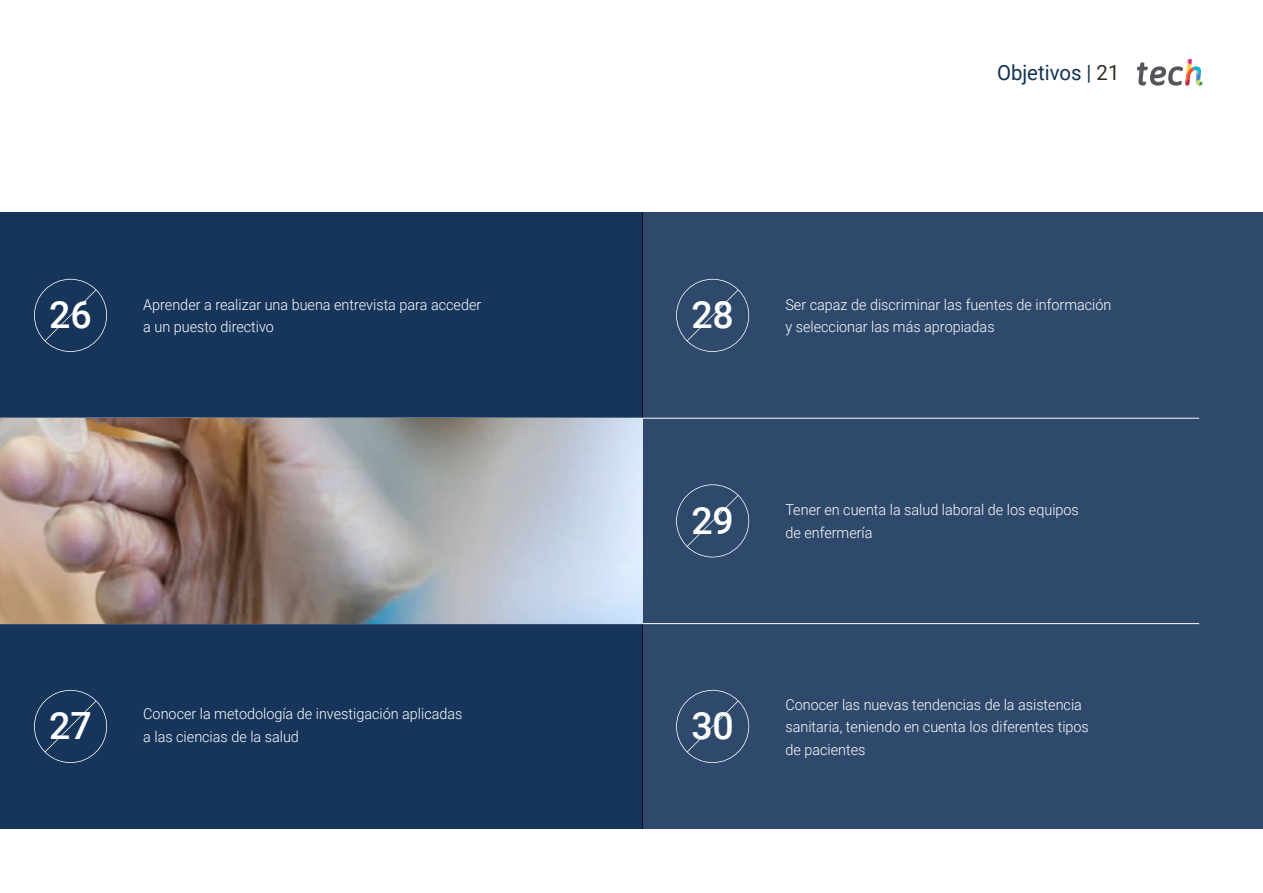
<style>
.page{position:relative;width:1263px;height:893px;background:#fff}
.page>*{position:absolute;margin:0;border:0;box-sizing:border-box;transform-origin:0 0}
.t1{font:500 37.5px "Roboto";color:#fff}
.t2{font:21px "Roboto";color:#123352}
.t3{font:300 15px/22.5px "Roboto";color:#fff;scale:.96 1}
.s1{color:#312e20}
</style>
<div class="page">
<div style="left:0;top:213px;width:642px;height:616px;background:#17355b"></div>
<div style="left:642px;top:213px;width:621px;height:616px;background:#2e496b"></div>
<svg style="left:676px;top:279px;width:73px;height:73px"></svg>
<svg style="left:676px;top:484px;width:73px;height:73px"></svg>
<svg style="left:34px;top:279px;width:73px;height:73px"></svg>
<svg style="left:676px;top:690px;width:73px;height:73px"></svg>
<hr style="left:0;top:418px;width:1199px;height:1px;background:#fff">
<hr style="left:0;top:623px;width:1199px;height:1px;background:#fff">
<img style="left:0;top:418px;width:642px;height:206px">
<svg style="left:34px;top:690px;width:73px;height:73px"></svg>
<svg style="left:1137px;top:59px;width:65px;height:27px"></svg>
<h2 class="t2" style="left:997px;top:57px;width:124px">Objetivos | <span class="s1">21</span></h2>
<h1 class="t1" style="left:49px;top:288px;width:44px">26</h1>
<p class="t3" style="left:143px;top:293px;width:354px">Aprender a realizar una buena entrevista para acceder a un puesto directivo</p>
<h1 class="t1" style="left:691px;top:288px;width:44px">28</h1>
<p class="t3" style="left:785px;top:293px;width:341px">Ser capaz de discriminar las fuentes de información y seleccionar las más apropiadas</p>
<h1 class="t1" style="left:49px;top:699px;width:44px">27</h1>
<p class="t3" style="left:143px;top:702px;width:334px">Conocer la metodología de investigación aplicadas</p>
<p class="t3" style="left:143px;top:725px;width:164px">a las ciencias de la salud</p>
<h1 class="t1" style="left:691px;top:494px;width:44px">29</h1>
<p class="t3" style="left:785px;top:498px;width:307px">Tener en cuenta la salud laboral de los equipos de enfermería</p>
<h1 class="t1" style="left:691px;top:699px;width:44px">30</h1>
<p class="t3" style="left:785px;top:692px;width:318px">Conocer las nuevas tendencias de la asistencia sanitaria, teniendo en cuenta los diferentes tipos de pacientes</p>
</div>
